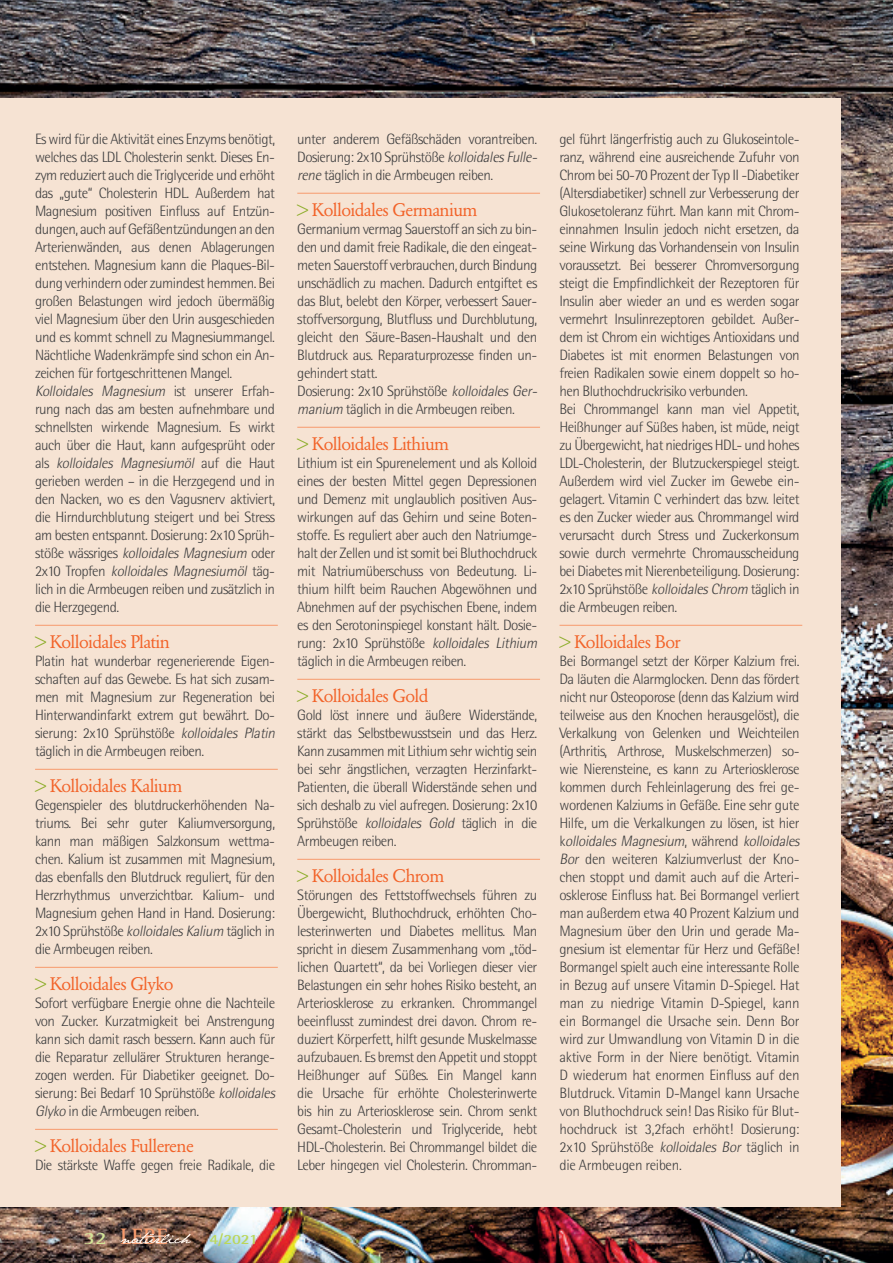
<style>
.page{position:relative;width:893px;height:1263px;background:#fff}
.page>*{position:absolute;margin:0;border:0;box-sizing:border-box;transform-origin:0 0}
.t1{font:700 23.1px "Rotis Serif";color:#f79a6c;scale:.91 1}
.t2{font:18px "Garamond BQ";letter-spacing:-.035em;color:#f26228}
.t3{font:300 15px/18px "AT Rotis Semi Sans";letter-spacing:-.035em;color:#3e3e3f}
.t4{font:700 14.1px "AT Rotis Semi Sans";color:#bad65a;scale:1.18 1}
.s1{font-style:italic}
.s2{font-size:16.5px;color:#8eae2c}
.s3{font-size:17.85px;color:#d3e498}
</style>
<div class="page">
<img style="left:0;top:0;width:893px;height:1263px">
<div style="left:0;top:99px;width:840px;height:1108px;background:#f6e3d3"></div>
<hr style="left:35px;top:625px;width:243px;height:1px;background:#f79a6c">
<hr style="left:35px;top:769px;width:243px;height:1px;background:#f79a6c">
<hr style="left:35px;top:967px;width:243px;height:1px;background:#f79a6c">
<hr style="left:35px;top:1129px;width:243px;height:1px;background:#f79a6c">
<hr style="left:297px;top:193px;width:243px;height:1px;background:#f79a6c">
<hr style="left:297px;top:427px;width:243px;height:1px;background:#f79a6c">
<hr style="left:297px;top:679px;width:243px;height:1px;background:#f79a6c">
<hr style="left:297px;top:859px;width:243px;height:1px;background:#f79a6c">
<hr style="left:559px;top:625px;width:243px;height:1px;background:#f79a6c">
<svg style="left:120px;top:1232px;width:71px;height:12px"></svg>
<p class="t3" style="left:35px;top:131px;width:242px">Es wird für die Aktivität eines Enzyms benötigt, welches das LDL Cholesterin senkt. Dieses En&shy;zym reduziert auch die Triglyceride und erhöht das „gute“ Cholesterin HDL. Außerdem hat Magnesium positiven Einfluss auf Entzün&shy;dungen, auch auf Gefäßentzündungen an den Arterienwänden, aus denen Ablagerungen entstehen. Magnesium kann die Plaques-Bil&shy;dung verhindern oder zumindest hemmen. Bei großen Belastungen wird jedoch übermäßig viel Magnesium über den Urin ausgeschieden und es kommt schnell zu Magnesiummangel.<br>Nächtliche Wadenkrämpfe sind schon ein An&shy;zeichen für fortgeschrittenen Mangel.<br><span class="s1">Kolloidales Magnesium</span> i st u n se re r E rfa h - rung nach das am besten aufnehmbare und schnellsten wirkende Magnesium. Es wirkt auch über die Haut, kann aufgesprüht oder a l s <span class="s1">kolloidales Magnesiumöl</span> a u f d i e H a u t gerieben werden – in die Herzgegend und in den Nacken, wo es den Vagusnerv aktiviert, die Hirndurchblutung steigert und bei Stress am besten entspannt. Dosierung: 2x10 Sprüh&shy;stö ß e wä ss r i g es <span class="s1">kolloidales Magnesium</span> o d e r 2x 10 Tro pfe n <span class="s1">kolloidales Magnesiumöl</span> tä g - lich in die Armbeugen reiben und zusätzlich in die Herzgegend.</p>
<p class="t2" style="left:35px;top:634px;width:136px"><span class="s2">&gt;</span> Kolloidales Platin</p>
<p class="t3" style="left:35px;top:653px;width:244px">Platin hat wunderbar regenerierende Eigen&shy;schaften auf das Gewebe. Es hat sich zusam&shy;men mit Magnesium zur Regeneration bei Hinterwandinfarkt extrem gut bewährt. Do&shy;sierung: 2x10 Sprühstöße <span class="s1">kolloidales Platin </span>täglich in die Armbeugen reiben.</p>
<p class="t2" style="left:35px;top:778px;width:149px"><span class="s2">&gt;</span> Kolloidales Kalium</p>
<p class="t3" style="left:35px;top:797px;width:242px;text-align:justify">Gegenspieler des blutdruckerhöhenden Na&shy;triums. Bei sehr guter Kaliumversorgung, kann man mäßigen Salzkonsum wettma&shy;chen. Kalium ist zusammen mit Magnesium, das ebenfalls den Blutdruck reguliert, für den Herzrhythmus unverzichtbar. Kalium- und Magnesium gehen Hand in Hand. Dosierung:<br>2x10 Sprühstöße <span class="s1">kolloidalesKalium</span> täglich in die Armbeugen reiben.</p>
<p class="t2" style="left:35px;top:976px;width:140px"><span class="s2">&gt;</span> Kolloidales Glyko</p>
<p class="t3" style="left:35px;top:995px;width:244px">Sofort verfügbare Energie ohne die Nachteile von Zucker. Kurzatmigkeit bei Anstrengung kann sich damit rasch bessern. Kann auch für die Reparatur zellulärer Strukturen herange&shy;zogen werden. Für Diabetiker geeignet. Do&shy;sierung: Bei Bedarf 10 Sprühstöße <span class="s1">kolloidales Glyko</span> in die Armbeugen reiben.</p>
<p class="t2" style="left:35px;top:1138px;width:160px"><span class="s2">&gt;</span> Kolloidales Fullerene</p>
<p class="t3" style="left:35px;top:1157px;width:242px">Die stärkste Waffe gegen freie Radikale, die</p>
<p class="t3" style="left:297px;top:131px;width:244px">unter anderem Gefäßschäden vorantreiben.<br>Dosierung: 2x10 Sprühstöße <span class="s1">kolloidalesFulle&shy;rene</span> täglich in die Armbeugen reiben.</p>
<p class="t2" style="left:297px;top:202px;width:182px"><span class="s2">&gt;</span> Kolloidales Germanium</p>
<p class="t3" style="left:297px;top:221px;width:244px">Germanium vermag Sauerstoff an sich zu bin&shy;den und damit freie Radikale, die den eingeat&shy;meten Sauerstoff verbrauchen, durch Bindung unschädlich zu machen. Dadurch entgiftet es das Blut, belebt den Körper, verbessert Sauer&shy;stoffversorgung, Blutfluss und Durchblutung, gleicht den Säure-Basen-Haushalt und den Blutdruck aus. Reparaturprozesse finden un&shy;gehindert statt.<br>Dosierung: 2x10 Sprühstöße <span class="s1">kolloidales Ger&shy;manium</span> täglich in die Armbeugen reiben.</p>
<p class="t2" style="left:297px;top:436px;width:153px"><span class="s2">&gt;</span> Kolloidales Lithium</p>
<p class="t3" style="left:297px;top:455px;width:244px">Lithium ist ein Spurenelement und als Kolloid eines der besten Mittel gegen Depressionen und Demenz mit unglaublich positiven Aus&shy;wirkungen auf das Gehirn und seine Boten&shy;stoffe. Es reguliert aber auch den Natriumge&shy;halt der Zellen und ist somit bei Bluthochdruck mit Natriumüberschuss von Bedeutung. Li&shy;thium hilft beim Rauchen Abgewöhnen und Abnehmen auf der psychischen Ebene, indem es den Serotoninspiegel konstant hält. Dosie&shy;rung: 2x10 Sprühstöße <span class="s1">kolloidales Lithium </span>täglich in die Armbeugen reiben.</p>
<p class="t2" style="left:297px;top:688px;width:133px"><span class="s2">&gt;</span> Kolloidales Gold</p>
<p class="t3" style="left:297px;top:707px;width:242px;text-align:justify">Gold löst innere und äußere Widerstände, stärkt das Selbstbewusstsein und das Herz.<br>Kann zusammen mit Lithium sehr wichtig sein bei sehr ängstlichen, verzagten Herzinfarkt-Patienten, die überall Widerstände sehen und sich deshalb zu viel aufregen. Dosierung: 2x10<br>Sprühstöße <span class="s1">kolloidales Gold</span> täglich in die Armbeugen reiben.</p>
<p class="t2" style="left:297px;top:868px;width:149px"><span class="s2">&gt;</span> Kolloidales Chrom</p>
<p class="t3" style="left:297px;top:887px;width:242px;text-align:justify">Störungen des Fettstoffwechsels führen zu Übergewicht, Bluthochdruck, erhöhten Cho&shy;lesterinwerten und Diabetes mellitus. Man spricht in diesem Zusammenhang vom „töd&shy;lichen Quartett“, da bei Vorliegen dieser vier Belastungen ein sehr hohes Risiko besteht, an Arteriosklerose zu erkranken. Chrommangel beeinflusst zumindest drei davon. Chrom re&shy;duziert Körperfett, hilft gesunde Muskelmasse aufzubauen. Es bremst den Appetit und stoppt Heißhunger auf Süßes. Ein Mangel kann die Ursache für erhöhte Cholesterinwerte bis hin zu Arteriosklerose sein. Chrom senkt Gesamt-Cholesterin und Triglyceride, hebt HDL-Cholesterin. Bei Chrommangel bildet die Leber hingegen viel Cholesterin. Chromman-</p>
<p class="t3" style="left:559px;top:131px;width:242px">gel führt längerfristig auch zu Glukoseintole&shy;ranz, während eine ausreichende Zufuhr von Chrom bei 50-70 Prozent der Typ II -Diabetiker (Altersdiabetiker) schnell zur Verbesserung der Glukosetoleranz führt. Man kann mit Chrom&shy;einnahmen Insulin jedoch nicht ersetzen, da seine Wirkung das Vorhandensein von Insulin voraussetzt. Bei besserer Chromversorgung steigt die Empfindlichkeit der Rezeptoren für Insulin aber wieder an und es werden sogar vermehrt Insulinrezeptoren gebildet. Außer&shy;dem ist Chrom ein wichtiges Antioxidans und Diabetes ist mit enormen Belastungen von freien Radikalen sowie einem doppelt so ho&shy;hen Bluthochdruckrisiko verbunden.<br>Bei Chrommangel kann man viel Appetit, Heißhunger auf Süßes haben, ist müde, neigt zu Übergewicht, hat niedriges HDL- und hohes LDL-Cholesterin, der Blutzuckerspiegel steigt.<br>Außerdem wird viel Zucker im Gewebe ein&shy;gelagert. Vitamin C verhindert das bzw. leitet es den Zucker wieder aus. Chrommangel wird verursacht durch Stress und Zuckerkonsum sowie durch vermehrte Chromausscheidung bei Diabetes mit Nierenbeteiligung. Dosierung:<br>2x10 Sprühstöße <span class="s1">kolloidalesChrom</span> täglich in die Armbeugen reiben.</p>
<p class="t2" style="left:559px;top:634px;width:123px"><span class="s2">&gt;</span> Kolloidales Bor</p>
<p class="t3" style="left:559px;top:653px;width:244px">Bei Bormangel setzt der Körper Kalzium frei.<br>Da läuten die Alarmglocken. Denn das fördert nicht nur Osteoporose (denn das Kalzium wird teilweise aus den Knochen herausgelöst), die Verkalkung von Gelenken und Weichteilen (Arthritis, Arthrose, Muskelschmerzen) so&shy;wie Nierensteine, es kann zu Arteriosklerose kommen durch Fehleinlagerung des frei ge&shy;wordenen Kalziums in Gefäße. Eine sehr gute Hilfe, um die Verkalkungen zu lösen, ist hier k<span class="s1">olloidales Magnesium</span>, w ä h re n d <span class="s1">kolloidales Bor</span> den weiteren Kalziumverlust der Kno&shy;chen stoppt und damit auch auf die Arteri&shy;osklerose Einfluss hat. Bei Bormangel verliert man außerdem etwa 40 Prozent Kalzium und Magnesium über den Urin und gerade Ma&shy;gnesium ist elementar für Herz und Gefäße!<br>Bormangel spielt auch eine interessante Rolle in Bezug auf unsere Vitamin D-Spiegel. Hat man zu niedrige Vitamin D-Spiegel, kann ein Bormangel die Ursache sein. Denn Bor wird zur Umwandlung von Vitamin D in die aktive Form in der Niere benötigt. Vitamin D wiederum hat enormen Einfluss auf den Blutdruck. Vitamin D-Mangel kann Ursache von Bluthochdruck sein! Das Risiko für Blut&shy;hochdruck ist 3,2fach erhöht! Dosierung:<br>2x10 Sprühstöße <span class="s1">kolloidales Bor</span> täglich in die Armbeugen reiben.</p>
<h1 class="t1" style="left:83px;top:1222px;width:94px"><span class="s3">32</span> LEBE</h1>
<p class="t4" style="left:209px;top:1233px;width:43px">4/2021</p>
</div>
